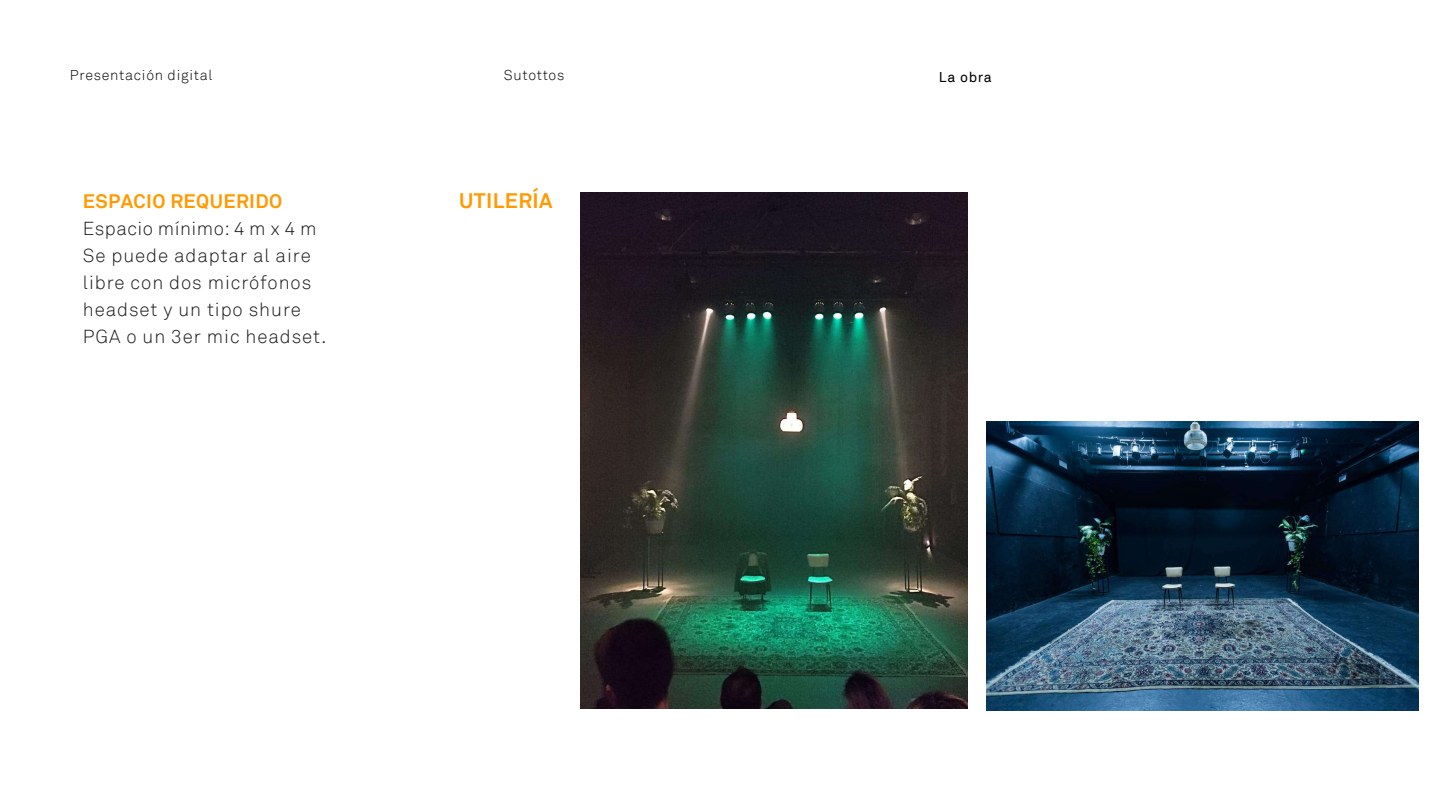
<style>
.page{position:relative;width:1440px;height:810px;background:#fff}
.page>*{position:absolute;margin:0;border:0;box-sizing:border-box;transform-origin:0 0}
.t1{font:700 21px "Akkurat";letter-spacing:.02em;color:#ff9a00}
.t2{font:700 19.5px "Akkurat";letter-spacing:.02em;color:#ff9a00}
.t3{font:300 18.75px/27px "Akkurat";letter-spacing:.05em;color:#1a1a1a}
.t4{font:300 14.25px "Akkurat";letter-spacing:.05em;color:#000}
.t5{font:14.25px "Akkurat";letter-spacing:.05em;color:#000}
</style>
<div class="page">
<img style="left:987px;top:422px;width:432px;height:288px">
<img style="left:581px;top:193px;width:387px;height:516px">
<p class="t4" style="left:70px;top:67px;width:144px">Presentación digital</p>
<p class="t4" style="left:504px;top:67px;width:62px">Sutottos</p>
<p class="t5" style="left:939px;top:69px;width:54px">La obra</p>
<p class="t2" style="left:83px;top:189px;width:201px">ESPACIO REQUERIDO</p>
<p class="t1" style="left:459px;top:188px;width:95px">UTILERÍA</p>
<p class="t3" style="left:83px;top:216px;width:245px">Espacio mínimo: 4 m x 4 m<br>Se puede adaptar al aire libre con dos micrófonos headset y un tipo shure<br>PGA o un 3er mic headset.</p>
</div>
